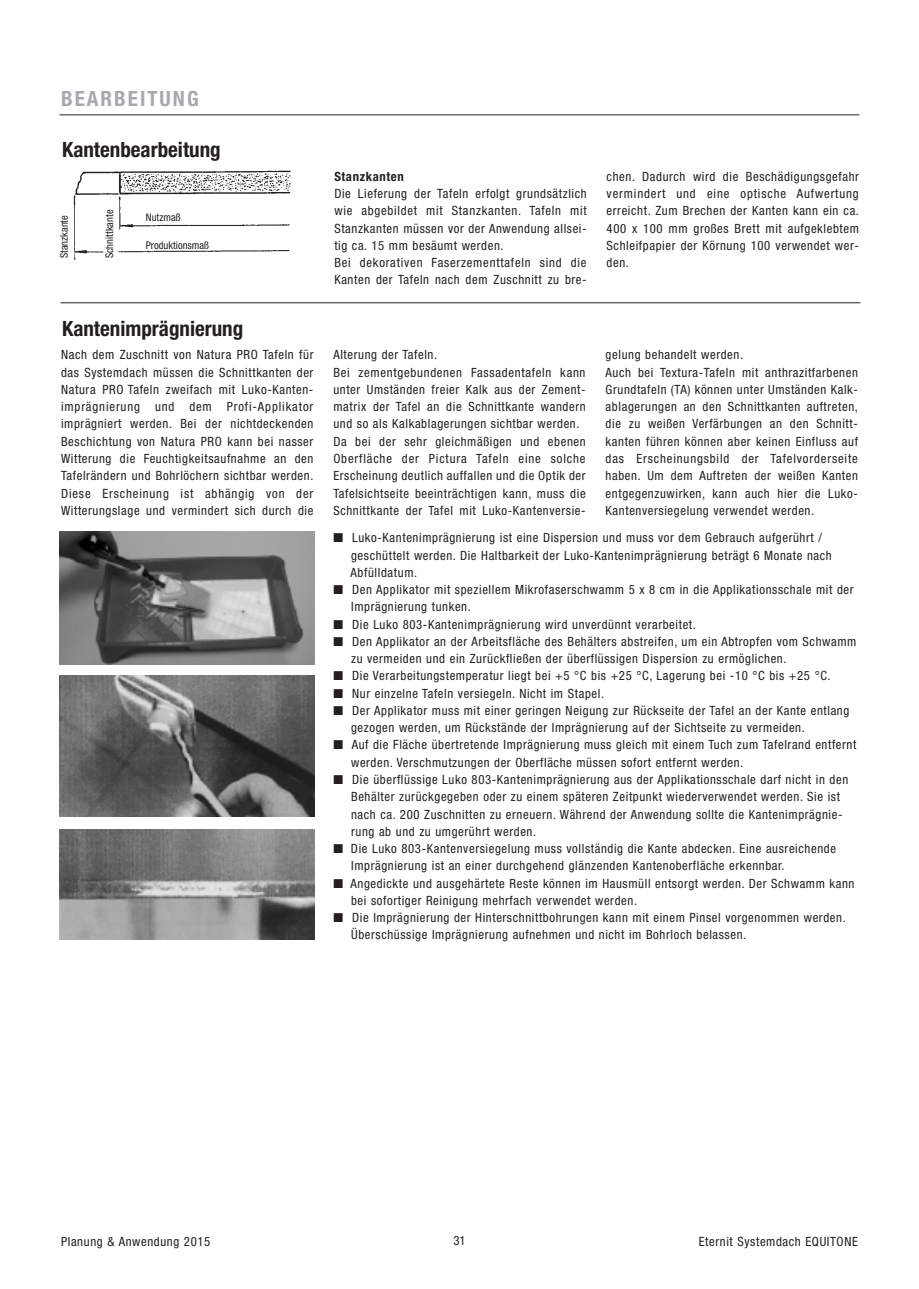
<style>
.page{position:relative;width:919px;height:1289px;background:#fff}
.page>*{position:absolute;margin:0;border:0;box-sizing:border-box;transform-origin:0 0}
.t1{font:700 condensed 21px "Helvetica Neue";color:#231f20}
.t2{font:700 condensed 21px "Helvetica Neue";letter-spacing:.095em;color:#a8a9ad}
.t3{font:condensed 12.75px/17.2px "Helvetica Neue";letter-spacing:.05em;color:#231f20}
.t4{font:700 condensed 12.75px "Helvetica Neue";letter-spacing:.05em;color:#231f20}
.t5{font:condensed 10.5px "Helvetica Neue";color:#231f20}
</style>
<div class="page">
<hr style="left:60px;top:114px;width:799px;height:1px;background:#231f20">
<img style="left:73px;top:170px;width:218px;height:90px">
<hr style="left:61px;top:302px;width:799px;height:1px;background:#231f20">
<img style="left:60px;top:531px;width:255px;height:133px">
<img style="left:60px;top:676px;width:255px;height:140px">
<img style="left:60px;top:829px;width:255px;height:110px">
<h1 class="t2" style="left:61px;top:91px;width:139px">BEARBEITUNG</h1>
<h1 class="t1" style="left:62px;top:142px;width:160px">Kantenbearbeitung</h1>
<p class="t5" style="left:60px;top:258px;width:45px;rotate:-90deg">Stanzkante</p>
<p class="t5" style="left:106px;top:258px;width:50px;rotate:-90deg">Schnittkante</p>
<p class="t5" style="left:146px;top:214px;width:36px">Nutzmaß</p>
<p class="t5" style="left:146px;top:241px;width:64px">Produktionsmaß</p>
<h1 class="t1" style="left:62px;top:321px;width:183px">Kantenimprägnierung</h1>
<p class="t4" style="left:334px;top:172px;width:71px">Stanzkanten</p>
<p class="t3" style="left:334px;top:186px;width:254px">Die Lieferung der Tafeln erfolgt grundsätzlich wie abgebildet mit Stanzkanten. Tafeln mit Stanzkanten müssen vor der Anwendung allsei&shy;tig ca. 15 mm besäumt werden.<br>Bei dekorativen Faserzementtafeln sind die Kanten der Tafeln nach dem Zuschnitt zu bre-</p>
<p class="t3" style="left:606px;top:169px;width:254px;text-align:justify">chen. Dadurch wird die Beschädigungsgefahr vermindert und eine optische Aufwertung erreicht. Zum Brechen der Kanten kann ein ca.<br>400 x 100 mm großes Brett mit aufgeklebtem Schleifpapier der Körnung 100 verwendet wer&shy;den.</p>
<p class="t3" style="left:61px;top:347px;width:254px;text-align:justify">Nach dem Zuschnitt von Natura PRO Tafeln für das Systemdach müssen die Schnittkanten der Natura PRO Tafeln zweifach mit Luko-Kanten&shy;imprägnierung und dem Profi-Applikator imprägniert werden. Bei der nichtdeckenden Beschichtung von Natura PRO kann bei nasser Witterung die Feuchtigkeitsaufnahme an den Tafelrändern und Bohrlöchern sichtbar werden.<br>Diese Erscheinung ist abhängig von der Witterungslage und vermindert sich durch die</p>
<p class="t3" style="left:333px;top:347px;width:254px">Alterung der Tafeln.<br>Bei zementgebundenen Fassadentafeln kann unter Umständen freier Kalk aus der Zement&shy;matrix der Tafel an die Schnittkante wandern und so als Kalkablagerungen sichtbar werden.<br>Da bei der sehr gleichmäßigen und ebenen Oberfläche der Pictura Tafeln eine solche Erscheinung deutlich auffallen und die Optik der Tafelsichtseite beeinträchtigen kann, muss die Schnittkante der Tafel mit Luko-Kantenversie-</p>
<p class="t3" style="left:605px;top:347px;width:254px">gelung behandelt werden.<br>Auch bei Textura-Tafeln mit anthrazitfarbenen Grundtafeln (TA) können unter Umständen Kalk&shy;ablagerungen an den Schnittkanten auftreten, die zu weißen Verfärbungen an den Schnitt&shy;kanten führen können aber keinen Einfluss auf das Erscheinungsbild der Tafelvorderseite haben. Um dem Auftreten der weißen Kanten entgegenzuwirken, kann auch hier die Luko-Kantenversiegelung verwendet werden.</p>
<p class="t3" style="left:350px;top:530px;width:482px;text-indent:-17px">■ Luko-Kantenimprägnierung ist eine Dispersion und muss vor dem Gebrauch aufgerührt / geschüttelt werden. Die Haltbarkeit der Luko-Kantenimprägnierung beträgt 6 Monate nach<br>Abfülldatum.</p>
<p class="t3" style="left:351px;top:582px;width:504px;text-indent:-18px">■ Den Applikator mit speziellem Mikrofaserschwamm 5 x 8 cm in die Applikationsschale mit der<br>Imprägnierung tunken.</p>
<p class="t3" style="left:333px;top:616px;width:364px">■ Die Luko 803-Kantenimprägnierung wird unverdünnt verarbeitet.</p>
<p class="t3" style="left:351px;top:634px;width:506px;text-indent:-18px">■ Den Applikator an der Arbeitsfläche des Behälters abstreifen, um ein Abtropfen vom Schwamm zu vermeiden und ein Zurückfließen der überflüssigen Dispersion zu ermöglichen.</p>
<p class="t3" style="left:333px;top:668px;width:499px">■ Die Verarbeitungstemperatur liegt bei +5 °C bis +25 °C, Lagerung bei -10 °C bis +25 °C.</p>
<p class="t3" style="left:333px;top:685px;width:272px">■ Nur einzelne Tafeln versiegeln. Nicht im Stapel.</p>
<p class="t3" style="left:351px;top:703px;width:499px;text-indent:-18px">■ Der Applikator muss mit einer geringen Neigung zur Rückseite der Tafel an der Kante entlang gezogen werden, um Rückstände der Imprägnierung auf der Sichtseite zu vermeiden.</p>
<p class="t3" style="left:351px;top:737px;width:507px;text-indent:-18px">■ Auf die Fläche übertretende Imprägnierung muss gleich mit einem Tuch zum Tafelrand entfernt werden. Verschmutzungen der Oberfläche müssen sofort entfernt werden.</p>
<p class="t3" style="left:351px;top:772px;width:498px;text-indent:-18px">■ Die überflüssige Luko 803-Kantenimprägnierung aus der Applikationsschale darf nicht in den Behälter zurückgegeben oder zu einem späteren Zeitpunkt wiederverwendet werden. Sie ist nach ca. 200 Zuschnitten zu erneuern. Während der Anwendung sollte die Kantenimprägnie&shy;rung ab und zu umgerührt werden.</p>
<p class="t3" style="left:351px;top:841px;width:486px;text-indent:-18px">■ Die Luko 803-Kantenversiegelung muss vollständig die Kante abdecken. Eine ausreichende<br>Imprägnierung ist an einer durchgehend glänzenden Kantenoberfläche erkennbar.</p>
<p class="t3" style="left:351px;top:875px;width:505px;text-indent:-18px">■ Angedickte und ausgehärtete Reste können im Hausmüll entsorgt werden. Der Schwamm kann bei sofortiger Reinigung mehrfach verwendet werden.</p>
<p class="t3" style="left:351px;top:910px;width:496px;text-indent:-18px">■ Die Imprägnierung der Hinterschnittbohrungen kann mit einem Pinsel vorgenommen werden.<br>Überschüssige Imprägnierung aufnehmen und nicht im Bohrloch belassen.</p>
<p class="t3" style="left:61px;top:1234px;width:151px">Planung &amp; Anwendung 2015</p>
<p class="t3" style="left:453px;top:1232px;width:14px">31</p>
<p class="t3" style="left:698px;top:1234px;width:161px">Eternit Systemdach EQUITONE</p>
</div>
